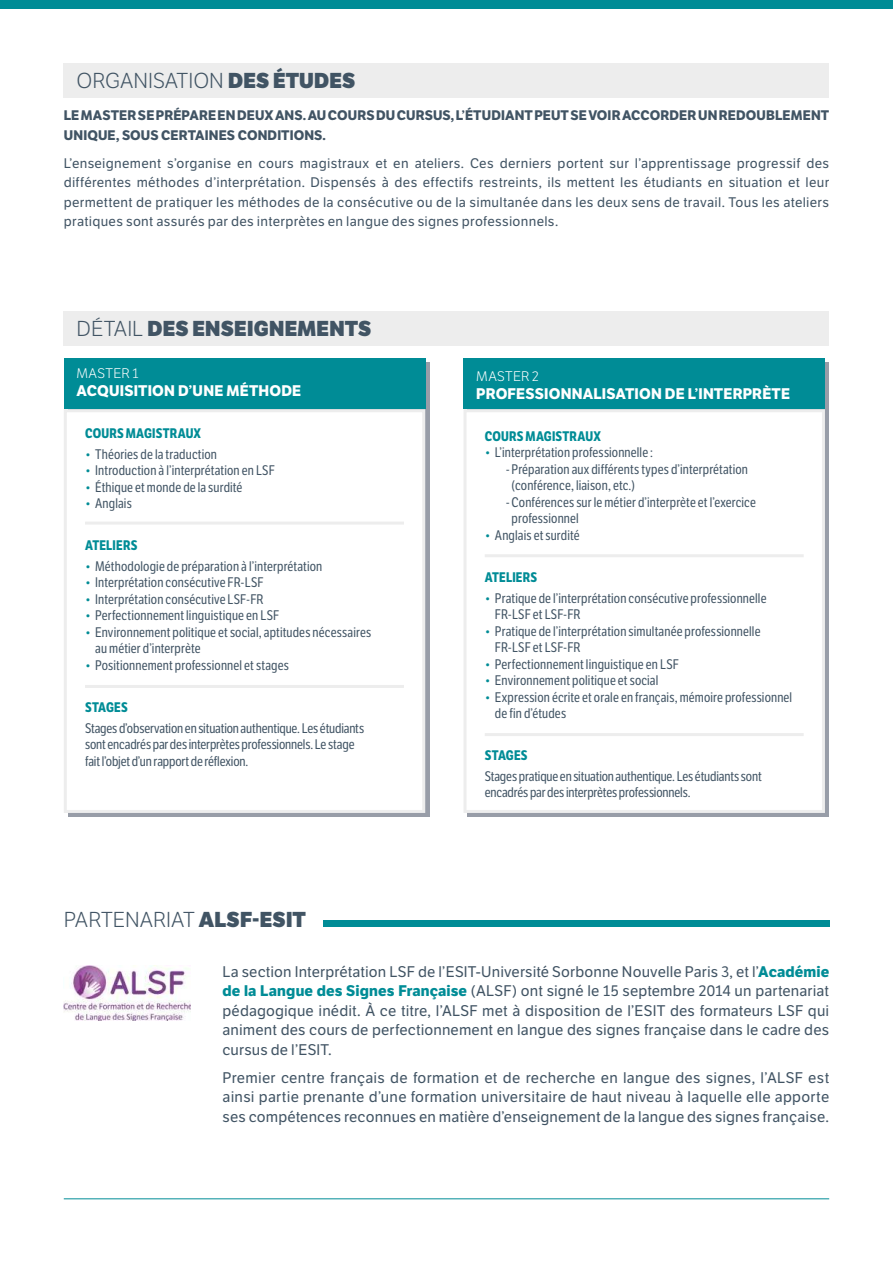
<style>
.page{position:relative;width:893px;height:1263px;background:#fff}
.page>*{position:absolute;margin:0;border:0;box-sizing:border-box;transform-origin:0 0}
.t1{font:300 21px "LFT Etica";color:#415464}
.t2{font:800 21px "LFT Etica";letter-spacing:.015em;color:#415464}
.t3{font:15px/19.5px "LFT Etica";letter-spacing:.01em;color:#415464;text-align:justify}
.t4{font:700 15px "LFT Etica";letter-spacing:.015em;color:#fff}
.t5{font:13.5px/16.5px "LFT Etica Condensed";letter-spacing:.01em;color:#415464}
.t6{font:13.5px/19.5px "LFT Etica";letter-spacing:.025em;color:#415464;text-align:justify}
.t7{font:13.5px/16.5px "LFT Etica Condensed";letter-spacing:-.01em;color:#415464}
.t8{font:700 13.5px/19.5px "LFT Etica";letter-spacing:.005em;color:#415464}
.t9{font:700 13.5px "LFT Etica Condensed";letter-spacing:.015em;color:#008c96}
.t10{font:300 13.5px "LFT Etica";letter-spacing:.025em;color:#fff}
.s1{font-weight:800}
.s2{font-weight:300}
.s3{color:#008c96}
.s4{font-weight:700;color:#008c96}
</style>
<div class="page">
<div style="left:64px;top:64px;width:765px;height:34px;background:#ededed"></div>
<hr style="left:64px;top:1198px;width:765px;height:1px;background:#008c96">
<div style="left:0;top:0;width:893px;height:9px;background:#008c96"></div>
<div style="left:64px;top:311px;width:765px;height:34px;background:#ededed"></div>
<div style="left:64px;top:358px;width:361px;height:51px;background:#008c96"></div>
<div style="left:64px;top:409px;width:361px;height:404px;background:#fff;border:3px solid #ededed"></div>
<div style="left:463px;top:409px;width:362px;height:404px;background:#fff;border:3px solid #ededed"></div>
<hr style="left:85px;top:522px;width:319px;height:3px;background:#ededed">
<hr style="left:85px;top:685px;width:319px;height:3px;background:#ededed">
<hr style="left:485px;top:554px;width:319px;height:3px;background:#ededed">
<div style="left:463px;top:358px;width:362px;height:51px;background:#008c96"></div>
<hr style="left:485px;top:733px;width:319px;height:3px;background:#ededed">
<img style="left:64px;top:966px;width:127px;height:55px">
<div style="left:323px;top:920px;width:506px;height:7px;background:#008c96"></div>
<h1 class="t1" style="left:77px;top:69px;width:280px">ORGANISATION <span class="s1">DES ÉTUDES</span></h1>
<p class="t8" style="left:64px;top:106px;width:767px">LE MASTER SE PRÉPARE EN DEUX ANS. AU COURS DU CURSUS, L’ÉTUDIANT PEUT SE VOIR ACCORDER UN REDOUBLEMENT<br>UNIQUE, SOUS CERTAINES CONDITIONS.</p>
<p class="t6" style="left:64px;top:154px;width:767px">L’enseignement s’organise en cours magistraux et en ateliers. Ces derniers portent sur l’apprentissage progressif des différentes méthodes d’interprétation. Dispensés à des effectifs restreints, ils mettent les étudiants en situation et leur permettent de pratiquer les méthodes de la consécutive ou de la simultanée dans les deux sens de travail. Tous les ateliers pratiques sont assurés par des interprètes en langue des signes professionnels.</p>
<h1 class="t2" style="left:77px;top:315px;width:296px"><span class="s2">DÉTAIL</span> DES ENSEIGNEMENTS</h1>
<p class="t10" style="left:77px;top:365px;width:63px">MASTER 1</p>
<p class="t4" style="left:77px;top:381px;width:226px">ACQUISITION D’UNE MÉTHODE</p>
<p class="t9" style="left:85px;top:425px;width:118px">COURS MAGISTRAUX</p>
<p class="t5" style="left:85px;top:446px;width:133px"><span class="s3">•</span> Théories de la traduction</p>
<p class="t5" style="left:85px;top:462px;width:191px"><span class="s3">•</span> Introduction à l’interprétation en LSF</p>
<p class="t5" style="left:85px;top:479px;width:159px"><span class="s3">•</span> Éthique et monde de la surdité</p>
<p class="t5" style="left:85px;top:495px;width:48px"><span class="s3">•</span> Anglais</p>
<p class="t9" style="left:85px;top:537px;width:54px">ATELIERS</p>
<p class="t5" style="left:85px;top:558px;width:239px"><span class="s3">•</span> Méthodologie de préparation à l’interprétation</p>
<p class="t5" style="left:85px;top:575px;width:180px"><span class="s3">•</span> Interprétation consécutive FR-LSF</p>
<p class="t5" style="left:85px;top:591px;width:180px"><span class="s3">•</span> Interprétation consécutive LSF-FR</p>
<p class="t5" style="left:85px;top:608px;width:196px"><span class="s3">•</span> Perfectionnement linguistique en LSF</p>
<p class="t5" style="left:95px;top:624px;width:278px;text-indent:-10px"><span class="s3">•</span> Environnement politique et social, aptitudes nécessaires au métier d’interprète</p>
<p class="t5" style="left:85px;top:657px;width:205px"><span class="s3">•</span> Positionnement professionnel et stages</p>
<p class="t9" style="left:85px;top:699px;width:44px">STAGES</p>
<p class="t7" style="left:85px;top:720px;width:281px">Stages d’observation en situation authentique. Les étudiants sont encadrés par des interprètes professionnels. Le stage fait l’objet d’un rapport de réflexion.</p>
<h1 class="t1" style="left:64px;top:907px;width:244px">PARTENARIAT <span class="s1">ALSF-ESIT</span></h1>
<p class="t10" style="left:476px;top:368px;width:64px">MASTER 2</p>
<p class="t4" style="left:476px;top:384px;width:315px">PROFESSIONNALISATION DE L’INTERPRÈTE</p>
<p class="t9" style="left:485px;top:428px;width:118px">COURS MAGISTRAUX</p>
<p class="t5" style="left:485px;top:445px;width:170px"><span class="s3">•</span> L’interprétation professionnelle :</p>
<p class="t5" style="left:512px;top:461px;width:238px;text-indent:-6px">- Préparation aux différents types d’interprétation (conférence, liaison, etc.)</p>
<p class="t5" style="left:512px;top:494px;width:246px;text-indent:-6px">- Conférences sur le métier d’interprète et l’exercice professionnel</p>
<p class="t5" style="left:485px;top:527px;width:96px"><span class="s3">•</span> Anglais et surdité</p>
<p class="t9" style="left:485px;top:569px;width:54px">ATELIERS</p>
<p class="t5" style="left:495px;top:590px;width:273px;text-indent:-10px"><span class="s3">•</span> Pratique de l’interprétation consécutive professionnelle<br>FR-LSF et LSF-FR</p>
<p class="t5" style="left:495px;top:623px;width:267px;text-indent:-10px"><span class="s3">•</span> Pratique de l’interprétation simultanée professionnelle<br>FR-LSF et LSF-FR</p>
<p class="t5" style="left:485px;top:656px;width:196px"><span class="s3">•</span> Perfectionnement linguistique en LSF</p>
<p class="t5" style="left:485px;top:672px;width:175px"><span class="s3">•</span> Environnement politique et social</p>
<p class="t5" style="left:495px;top:689px;width:299px;text-indent:-10px"><span class="s3">•</span> Expression écrite et orale en français, mémoire professionnel de fin d’études</p>
<p class="t9" style="left:485px;top:747px;width:44px">STAGES</p>
<p class="t7" style="left:485px;top:768px;width:278px">Stages pratique en situation authentique. Les étudiants sont encadrés par des interprètes professionnels.</p>
<p class="t3" style="left:223px;top:962px;width:608px">La section Interprétation LSF de l’ESIT-Université Sorbonne Nouvelle Paris 3, et l’<span class="s4">Académie de la Langue des Signes Française</span> (ALSF) ont signé le 15 septembre 2014 un partenariat pédagogique inédit. À ce titre, l’ALSF met à disposition de l’ESIT des formateurs LSF qui animent des cours de perfectionnement en langue des signes française dans le cadre des cursus de l’ESIT.</p>
<p class="t3" style="left:223px;top:1068px;width:608px">Premier centre français de formation et de recherche en langue des signes, l’ALSF est ainsi partie prenante d’une formation universitaire de haut niveau à laquelle elle apporte ses compétences reconnues en matière d’enseignement de la langue des signes française.</p>
</div>
